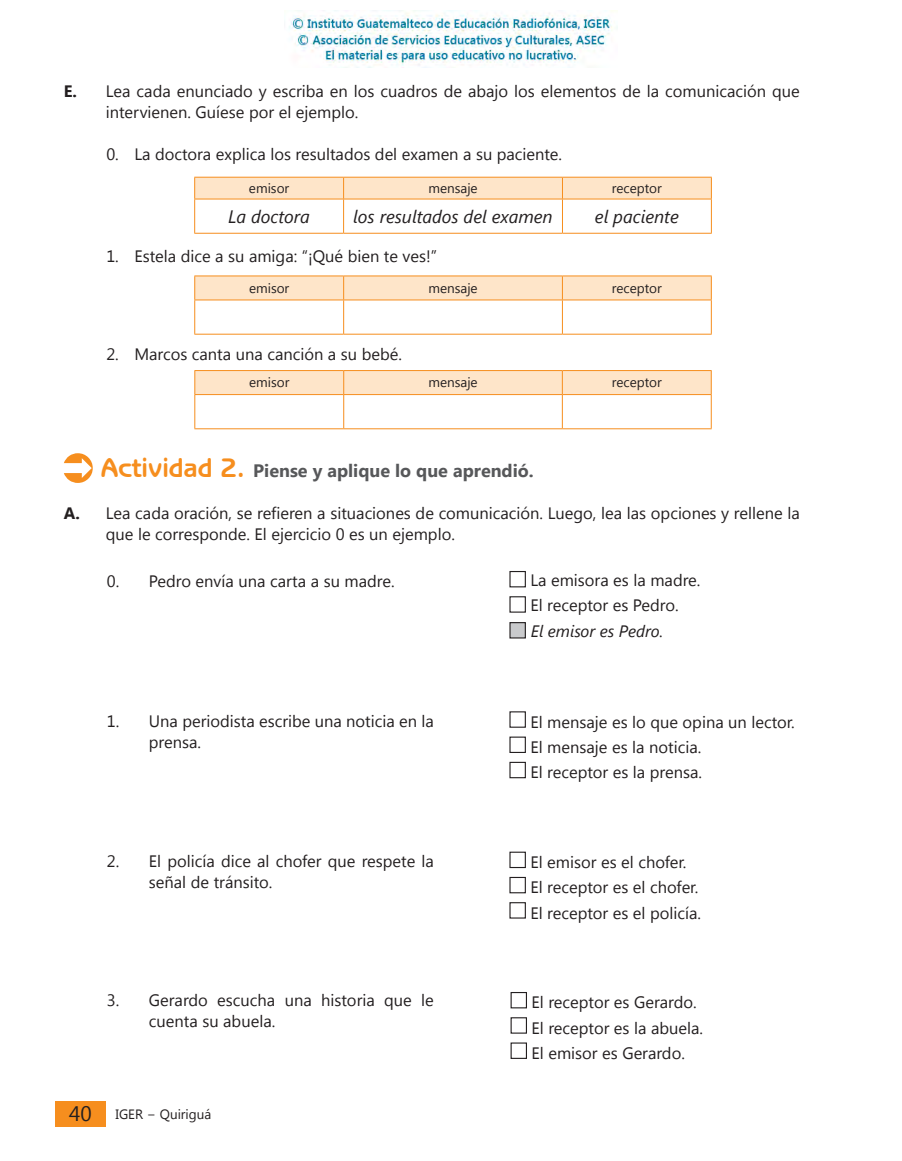
<style>
.page{position:relative;width:902px;height:1161px;background:#fff}
.page>*{position:absolute;margin:0;border:0;box-sizing:border-box;transform-origin:0 0}
.t1{font:italic 18px "Segoe UI";color:#231f20}
.t2{font:700 18px "Segoe UI";color:#57585a}
.t3{font:16.5px/25.2px "Segoe UI";color:#231f20}
.t4{font:italic 16.5px "Segoe UI";color:#231f20}
.t5{font:13.5px "Segoe UI";color:#231f20}
.s1{font-weight:700}
.s2{font-family:"Benguiat Gothic IT Cby BT";font-size:27px;color:#f68e1e}
.s3{font-size:21px}
</style>
<div class="page">
<div style="left:55px;top:1101px;width:50px;height:25px;background:#f68e1e"></div>
<svg style="left:64px;top:453px;width:29px;height:30px"></svg>
<svg style="left:194px;top:370px;width:517px;height:24px;background:#fde0c0"></svg>
<hr style="left:194px;top:395px;width:1px;height:33px;background:#f68e1e">
<hr style="left:194px;top:394px;width:150px;height:1px;background:#f68e1e">
<hr style="left:194px;top:428px;width:150px;height:1px;background:#f68e1e">
<hr style="left:343px;top:395px;width:1px;height:33px;background:#f68e1e">
<hr style="left:344px;top:394px;width:218px;height:1px;background:#f68e1e">
<hr style="left:344px;top:428px;width:218px;height:1px;background:#f68e1e">
<hr style="left:562px;top:395px;width:1px;height:33px;background:#f68e1e">
<hr style="left:562px;top:394px;width:149px;height:1px;background:#f68e1e">
<hr style="left:710px;top:395px;width:1px;height:33px;background:#f68e1e">
<hr style="left:562px;top:428px;width:149px;height:1px;background:#f68e1e">
<div style="left:509px;top:571px;width:17px;height:16px;border:1px solid #231f20"></div>
<div style="left:509px;top:596px;width:17px;height:17px;border:1px solid #231f20"></div>
<div style="left:510px;top:623px;width:15px;height:15px;background:#c9cacc"></div>
<div style="left:509px;top:622px;width:17px;height:16px;border:1px solid #231f20"></div>
<div style="left:509px;top:711px;width:17px;height:17px;border:1px solid #231f20"></div>
<div style="left:509px;top:736px;width:17px;height:17px;border:1px solid #231f20"></div>
<div style="left:509px;top:762px;width:17px;height:16px;border:1px solid #231f20"></div>
<div style="left:509px;top:851px;width:17px;height:17px;border:1px solid #231f20"></div>
<div style="left:509px;top:877px;width:17px;height:16px;border:1px solid #231f20"></div>
<div style="left:509px;top:902px;width:17px;height:16px;border:1px solid #231f20"></div>
<div style="left:510px;top:992px;width:17px;height:16px;border:1px solid #231f20"></div>
<div style="left:510px;top:1017px;width:17px;height:16px;border:1px solid #231f20"></div>
<div style="left:510px;top:1042px;width:17px;height:17px;border:1px solid #231f20"></div>
<svg style="left:194px;top:177px;width:518px;height:22px;background:#fddfbe"></svg>
<hr style="left:194px;top:199px;width:1px;height:34px;background:#f68e1e">
<hr style="left:194px;top:199px;width:149px;height:1px;background:#f68e1e">
<hr style="left:194px;top:233px;width:149px;height:1px;background:#f68e1e">
<hr style="left:343px;top:199px;width:1px;height:34px;background:#f68e1e">
<hr style="left:343px;top:199px;width:219px;height:1px;background:#f68e1e">
<hr style="left:343px;top:233px;width:219px;height:1px;background:#f68e1e">
<hr style="left:562px;top:199px;width:1px;height:34px;background:#f68e1e">
<hr style="left:562px;top:199px;width:149px;height:1px;background:#f68e1e">
<hr style="left:711px;top:199px;width:1px;height:34px;background:#f68e1e">
<hr style="left:562px;top:233px;width:149px;height:1px;background:#f68e1e">
<svg style="left:194px;top:276px;width:518px;height:24px;background:#fde0c0"></svg>
<hr style="left:194px;top:300px;width:1px;height:34px;background:#f68e1e">
<hr style="left:194px;top:300px;width:149px;height:1px;background:#f68e1e">
<hr style="left:194px;top:334px;width:149px;height:1px;background:#f68e1e">
<hr style="left:343px;top:300px;width:1px;height:34px;background:#f68e1e">
<hr style="left:343px;top:300px;width:219px;height:1px;background:#f68e1e">
<hr style="left:343px;top:334px;width:219px;height:1px;background:#f68e1e">
<hr style="left:562px;top:300px;width:1px;height:34px;background:#f68e1e">
<hr style="left:562px;top:300px;width:149px;height:1px;background:#f68e1e">
<hr style="left:711px;top:300px;width:1px;height:34px;background:#f68e1e">
<hr style="left:562px;top:334px;width:149px;height:1px;background:#f68e1e">
<img style="left:289px;top:10px;width:327px;height:57px">
<p class="t3" style="left:106px;top:80px;width:695px;line-height:21px;text-indent:-42px"><span class="s1">E.</span> Lea cada enunciado y escriba en los cuadros de abajo los elementos de la comunicación que intervienen. Guíese por el ejemplo.</p>
<p class="t3" style="left:106px;top:141px;width:457px">0. La doctora explica los resultados del examen a su paciente.</p>
<p class="t5" style="left:249px;top:179px;width:42px">emisor</p>
<p class="t5" style="left:428px;top:179px;width:51px">mensaje</p>
<p class="t5" style="left:612px;top:179px;width:51px">receptor</p>
<p class="t1" style="left:228px;top:204px;width:83px">La doctora</p>
<p class="t1" style="left:353px;top:204px;width:201px">los resultados del examen</p>
<p class="t1" style="left:595px;top:204px;width:85px">el paciente</p>
<p class="t3" style="left:106px;top:243px;width:332px">1. Estela dice a su amiga: “¡Qué bien te ves!”</p>
<p class="t5" style="left:249px;top:279px;width:42px">emisor</p>
<p class="t5" style="left:428px;top:279px;width:51px">mensaje</p>
<p class="t5" style="left:612px;top:279px;width:51px">receptor</p>
<p class="t3" style="left:106px;top:340px;width:297px">2. Marcos canta una canción a su bebé.</p>
<p class="t5" style="left:249px;top:373px;width:42px">emisor</p>
<p class="t5" style="left:428px;top:373px;width:51px">mensaje</p>
<p class="t5" style="left:611px;top:373px;width:51px">receptor</p>
<p class="t2" style="left:101px;top:458px;width:434px"><span class="s2">Actividad 2.</span> Piense y aplique lo que aprendió.</p>
<p class="t3" style="left:106px;top:502px;width:695px;line-height:21px;text-indent:-42px"><span class="s1">A.</span> Lea cada oración, se refieren a situaciones de comunicación. Luego, lea las opciones y rellene la que le corresponde. El ejercicio 0 es un ejemplo.</p>
<p class="t3" style="left:107px;top:567px;width:289px">0. Pedro envía una carta a su madre.</p>
<p class="t3" style="left:530px;top:567px;width:171px">La emisora es la madre.<br>El receptor es Pedro.</p>
<p class="t4" style="left:531px;top:620px;width:134px">El emisor es Pedro.</p>
<p class="t3" style="left:149px;top:710px;width:286px;line-height:21px;text-indent:-42px">1. Una periodista escribe una noticia en la prensa.</p>
<p class="t3" style="left:530px;top:708px;width:266px">El mensaje es lo que opina un lector.<br>El mensaje es la noticia.<br>El receptor es la prensa.</p>
<p class="t3" style="left:149px;top:849px;width:286px;line-height:21px;text-indent:-42px">2. El policía dice al chofer que respete la señal de tránsito.</p>
<p class="t3" style="left:530px;top:849px;width:172px">El emisor es el chofer.<br>El receptor es el chofer.<br>El receptor es el policía.</p>
<p class="t3" style="left:149px;top:989px;width:286px;line-height:21px;text-indent:-42px">3. Gerardo escucha una historia que le cuenta su abuela.</p>
<p class="t3" style="left:531px;top:989px;width:173px">El receptor es Gerardo.<br>El receptor es la abuela.<br>El emisor es Gerardo.</p>
<p class="t5" style="left:69px;top:1104px;width:144px"><span class="s3">40</span> IGER − Quiriguá</p>
</div>
